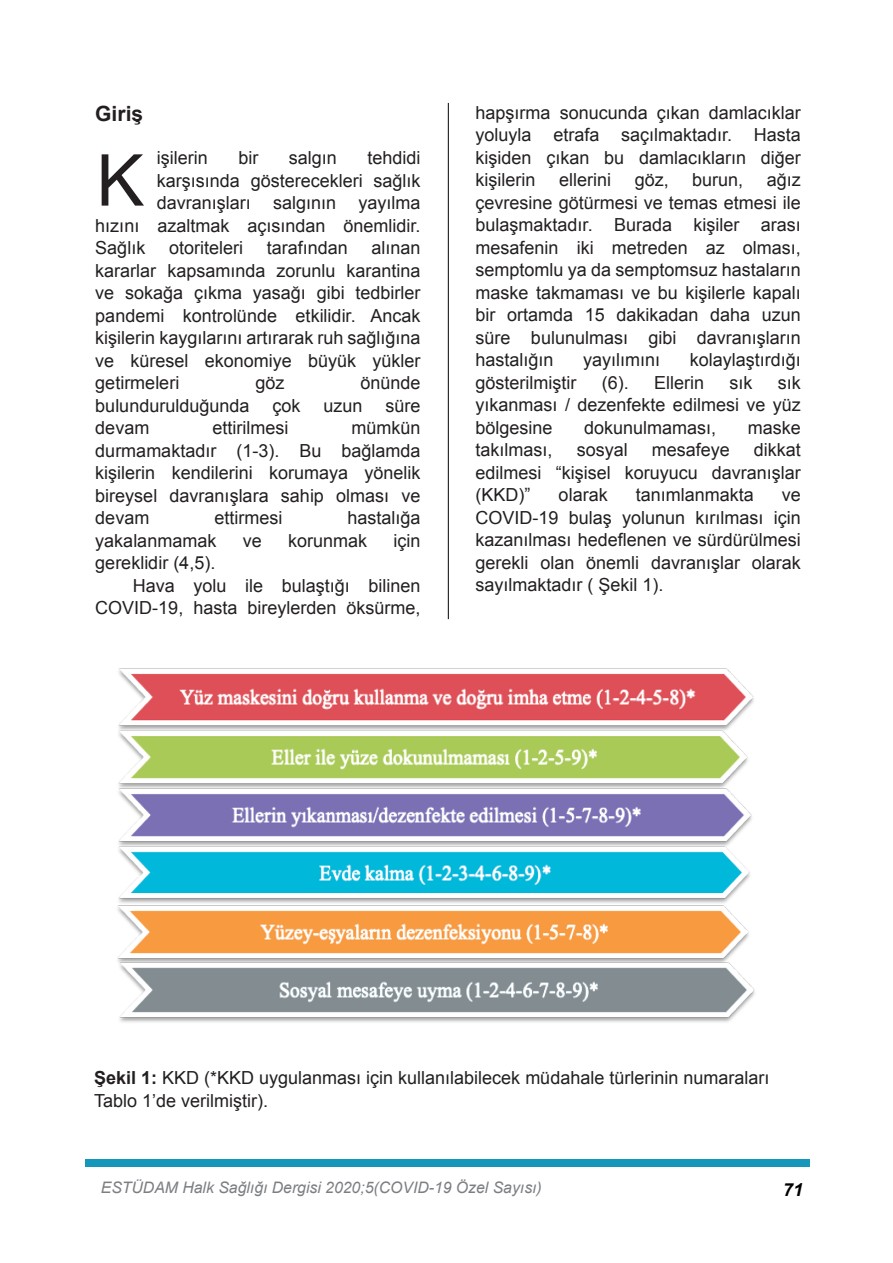
<style>
.page{position:relative;width:893px;height:1263px;background:#fff}
.page>*{position:absolute;margin:0;border:0;box-sizing:border-box;transform-origin:0 0}
.t1{font:71.55px "Arial";color:#231f20}
.t2{font:700 21px "Arial";color:#231f20}
.t3{font:18px/22.5px "Arial";color:#231f20;text-align:justify}
.t4{font:italic 700 18px "Arial";color:#000}
.t5{font:italic 15.9px "Arial";color:#7b7e82}
.s1{font-weight:700}
</style>
<div class="page">
<div style="left:85px;top:1159px;width:725px;height:8px;background:#1597bb"></div>
<hr style="left:448px;top:103px;width:1px;height:516px;background:#231f20">
<img style="left:117px;top:668px;width:638px;height:354px">
<p class="t2" style="left:95px;top:100px;width:49px">Giriş</p>
<p class="t3" style="left:157px;top:147px;width:52px">işilerin</p>
<p class="t3" style="left:238px;top:147px;width:21px">bir</p>
<p class="t3" style="left:289px;top:147px;width:50px">salgın</p>
<p class="t3" style="left:368px;top:147px;width:55px">tehdidi</p>
<p class="t3" style="left:157px;top:169px;width:265px">karşısında gösterecekleri sağlık</p>
<p class="t3" style="left:157px;top:192px;width:265px">davranışları salgının yayılma</p>
<p class="t3" style="left:95px;top:214px;width:327px">hızını azaltmak açısından önemlidir.</p>
<p class="t3" style="left:95px;top:237px;width:52px">Sağlık</p>
<p class="t3" style="left:169px;top:237px;width:76px">otoriteleri</p>
<p class="t3" style="left:267px;top:237px;width:83px">tarafından</p>
<h1 class="t1" style="left:96px;top:134px;width:49px">K</h1>
<p class="t3" style="left:95px;top:237px;width:327px;text-indent:276px">alınan kararlar kapsamında zorunlu karantina ve sokağa çıkma yasağı gibi tedbirler pandemi kontrolünde etkilidir. Ancak kişilerin kaygılarını artırarak ruh sağlığına ve küresel ekonomiye büyük yükler getirmeleri</p>
<p class="t3" style="left:255px;top:372px;width:31px">göz</p>
<p class="t3" style="left:361px;top:372px;width:62px">önünde</p>
<p class="t3" style="left:95px;top:394px;width:156px">bulundurulduğunda</p>
<p class="t3" style="left:272px;top:394px;width:30px">çok</p>
<p class="t3" style="left:324px;top:394px;width:41px">uzun</p>
<p class="t3" style="left:386px;top:394px;width:37px">süre</p>
<p class="t3" style="left:95px;top:417px;width:56px">devam</p>
<p class="t3" style="left:212px;top:417px;width:77px">ettirilmesi</p>
<p class="t3" style="left:95px;top:417px;width:327px;text-indent:256px">mümkün durmamaktadır (1-3). Bu bağlamda kişilerin kendilerini korumaya yönelik bireysel davranışlara sahip olması ve devam</p>
<p class="t3" style="left:214px;top:507px;width:70px">ettirmesi</p>
<p class="t3" style="left:348px;top:507px;width:75px">hastalığa</p>
<p class="t3" style="left:95px;top:529px;width:123px">yakalanmamak</p>
<p class="t3" style="left:243px;top:529px;width:21px">ve</p>
<p class="t3" style="left:288px;top:529px;width:81px">korunmak</p>
<p class="t3" style="left:394px;top:529px;width:28px">için</p>
<p class="t3" style="left:95px;top:552px;width:122px">gereklidir (4,5).</p>
<p class="t3" style="left:133px;top:574px;width:289px">Hava yolu ile bulaştığı bilinen</p>
<p class="t3" style="left:95px;top:597px;width:327px">COVID-19, hasta bireylerden öksürme,</p>
<p class="t3" style="left:476px;top:101px;width:327px">hapşırma sonucunda çıkan damlacıklar yoluyla etrafa saçılmaktadır. Hasta kişiden çıkan bu damlacıkların diğer kişilerin</p>
<p class="t3" style="left:559px;top:169px;width:54px">ellerini</p>
<p class="t3" style="left:635px;top:169px;width:36px">göz,</p>
<p class="t3" style="left:692px;top:169px;width:53px">burun,</p>
<p class="t3" style="left:476px;top:169px;width:327px;text-indent:291px">ağız çevresine götürmesi ve temas etmesi ile bulaşmaktadır. Burada kişiler arası mesafenin iki metreden az olması, semptomlu ya da semptomsuz hastaların maske takmaması ve bu kişilerle kapalı bir ortamda 15 dakikadan daha uzun süre bulunulması gibi davranışların hastalığın</p>
<p class="t3" style="left:583px;top:349px;width:79px">yayılımını</p>
<p class="t3" style="left:690px;top:349px;width:113px">kolaylaştırdığı</p>
<p class="t3" style="left:476px;top:371px;width:102px">gösterilmiştir</p>
<p class="t3" style="left:602px;top:371px;width:28px">(6).</p>
<p class="t3" style="left:654px;top:371px;width:52px">Ellerin</p>
<p class="t3" style="left:730px;top:371px;width:25px">sık</p>
<p class="t3" style="left:476px;top:371px;width:327px;text-indent:302px">sık yıkanması / dezenfekte edilmesi ve yüz bölgesine</p>
<p class="t3" style="left:584px;top:416px;width:134px">dokunulmaması,</p>
<p class="t3" style="left:748px;top:416px;width:55px">maske</p>
<p class="t3" style="left:476px;top:439px;width:79px">takılması,</p>
<p class="t3" style="left:577px;top:439px;width:53px">sosyal</p>
<p class="t3" style="left:652px;top:439px;width:80px">mesafeye</p>
<p class="t3" style="left:476px;top:439px;width:327px;text-indent:278px">dikkat edilmesi “kişisel koruyucu davranışlar (KKD)”</p>
<p class="t3" style="left:559px;top:484px;width:51px">olarak</p>
<p class="t3" style="left:636px;top:484px;width:120px">tanımlanmakta</p>
<p class="t3" style="left:476px;top:484px;width:327px;text-indent:306px">ve COVID-19 bulaş yolunun kırılması için kazanılması hedeflenen ve sürdürülmesi gerekli olan önemli davranışlar olarak sayılmaktadır ( Şekil 1).</p>
<p class="t3" style="left:94px;top:1067px;width:677px"><span class="s1">Şekil 1:</span> KKD (*KKD uygulanması için kullanılabilecek müdahale türlerinin numaraları<br>Tablo 1’de verilmiştir).</p>
<p class="t5" style="left:101px;top:1177px;width:442px">ESTÜDAM Halk Sağlığı Dergisi 2020;5(COVID-19 Özel Sayısı)</p>
<p class="t4" style="left:783px;top:1178px;width:22px">71</p>
</div>
